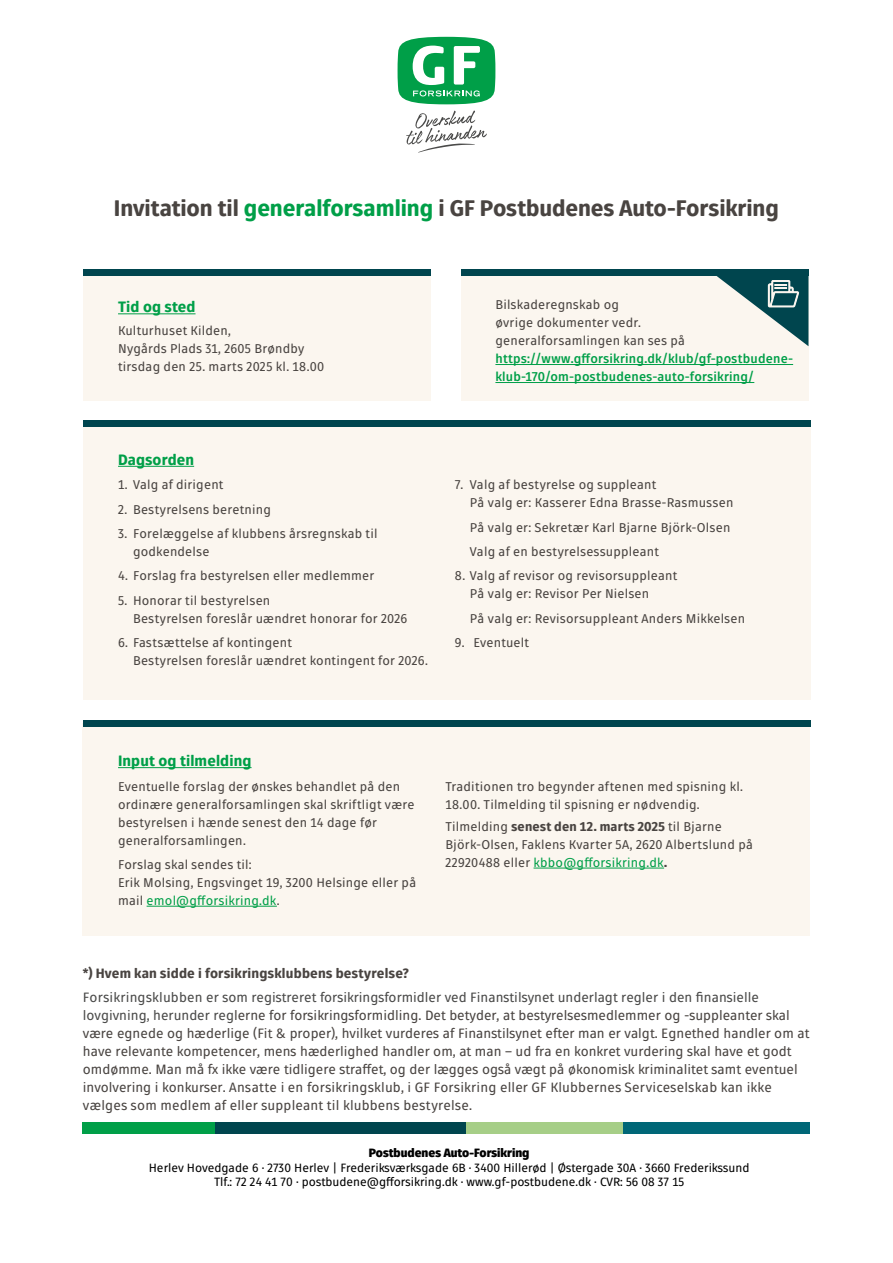
<style>
.page{position:relative;width:893px;height:1263px;background:#fff}
.page>*{position:absolute;margin:0;border:0;box-sizing:border-box;transform-origin:0 0}
.t1{font:800 22.5px "Fuse V.2 Display";letter-spacing:-.005em;color:#494441}
.t2{font:800 15px "Fuse V.2 Display";letter-spacing:.01em;color:#009f48}
.t3{font:13.5px/18px "Fuse V.2 Display";color:#494441}
.t4{font:13.5px/23.7px "Fuse V.2 Display";color:#4a4a49}
.t5{font:12.75px/18px "Fuse V.2 Display";letter-spacing:.015em;color:#494441}
.t6{font:700 12.75px/18px "Fuse V.2 Display";letter-spacing:.015em;color:#009f48}
.t7{font:12px "Fuse V.2 Display";color:#000}
.t8{font:900 12px "Fuse V.2 Display";color:#000}
.s1{color:#009f48}
.s2{font-weight:400;color:#494441}
.s3{font-weight:800}
.s4{font-weight:800;color:#494441}
.s5{color:#4a4a49}
</style>
<div class="page">
<div style="left:83px;top:273px;width:348px;height:128px;background:#fbf6ef"></div>
<div style="left:83px;top:269px;width:348px;height:7px;background:#00454e"></div>
<div style="left:460px;top:273px;width:348px;height:128px;background:#fbf6ef"></div>
<div style="left:460px;top:269px;width:348px;height:7px;background:#00454e"></div>
<div style="left:83px;top:423px;width:727px;height:276px;background:#fbf6ef"></div>
<div style="left:83px;top:420px;width:727px;height:6px;background:#00454e"></div>
<div style="left:83px;top:723px;width:727px;height:212px;background:#fbf6ef"></div>
<div style="left:83px;top:721px;width:727px;height:6px;background:#00454e"></div>
<svg style="left:398px;top:37px;width:97px;height:67px"></svg>
<svg style="left:406px;top:111px;width:81px;height:42px"></svg>
<hr style="left:118px;top:466px;width:76px;height:1px;background:#009f48">
<hr style="left:118px;top:767px;width:134px;height:1px;background:#009f48">
<hr style="left:147px;top:906px;width:130px;height:1px;background:#009f48">
<hr style="left:534px;top:868px;width:130px;height:1px;background:#009f48">
<div style="left:83px;top:1123px;width:151px;height:11px;background:#009f48"></div>
<div style="left:452px;top:1123px;width:186px;height:11px;background:#a6ce87"></div>
<div style="left:623px;top:1123px;width:187px;height:11px;background:#006777"></div>
<div style="left:215px;top:1123px;width:251px;height:11px;background:#00454e"></div>
<hr style="left:118px;top:313px;width:78px;height:1px;background:#009f48">
<hr style="left:495px;top:364px;width:298px;height:1px;background:#009f48">
<hr style="left:495px;top:382px;width:259px;height:1px;background:#009f48">
<svg style="left:716px;top:276px;width:92px;height:70px"></svg>
<p class="t1" style="left:114px;top:193px;width:667px">Invitation til <span class="s1">generalforsamling</span> i GF Postbudenes Auto-Forsikring</p>
<p class="t2" style="left:118px;top:297px;width:79px">Tid og sted</p>
<p class="t5" style="left:118px;top:321px;width:208px">Kulturhuset Kilden,<br>Nygårds Plads 31, 2605 Brøndby tirsdag den 25. marts 2025 kl. 18.00</p>
<p class="t2" style="left:118px;top:450px;width:78px">Dagsorden</p>
<p class="t5" style="left:118px;top:476px;width:107px">1. Valg af dirigent</p>
<p class="t5" style="left:118px;top:500px;width:154px">2. Bestyrelsens beretning</p>
<p class="t5" style="left:133px;top:525px;width:246px;text-indent:-15px">3. Forelæggelse af klubbens årsregnskab til godkendelse</p>
<p class="t5" style="left:118px;top:567px;width:258px">4. Forslag fra bestyrelsen eller medlemmer</p>
<p class="t5" style="left:133px;top:591px;width:276px;text-indent:-15px">5. Honorar til bestyrelsen<br>Bestyrelsen foreslår uændret honorar for 2026</p>
<p class="t5" style="left:133px;top:634px;width:296px;text-indent:-15px">6. Fastsættelse af kontingent<br>Bestyrelsen foreslår uændret kontingent for 2026.</p>
<p class="t6" style="left:495px;top:296px;width:299px"><span class="s2">Bilskaderegnskab og<br>øvrige dokumenter vedr.<br>generalforsamlingen kan ses på </span>https://www.gfforsikring.dk/klub/gf-postbudene&shy;klub-170/om-postbudenes-auto-forsikring/</p>
<p class="t5" style="left:470px;top:476px;width:265px;text-indent:-15px">7. Valg af bestyrelse og suppleant<br>På valg er: Kasserer Edna Brasse-Rasmussen</p>
<p class="t5" style="left:470px;top:515px;width:262px;line-height:24.5px">På valg er: Sekretær Karl Bjarne Björk-Olsen<br>Valg af en bestyrelsessuppleant</p>
<p class="t5" style="left:470px;top:567px;width:209px;text-indent:-15px">8. Valg af revisor og revisorsuppleant<br>På valg er: Revisor Per Nielsen</p>
<p class="t5" style="left:470px;top:609px;width:277px">På valg er: Revisorsuppleant Anders Mikkelsen</p>
<p class="t5" style="left:455px;top:634px;width:76px">9. Eventuelt</p>
<p class="t2" style="left:118px;top:751px;width:135px">Input og tilmelding</p>
<p class="t5" style="left:118px;top:777px;width:298px">Eventuelle forslag der ønskes behandlet på den ordinære generalforsamlingen skal skriftligt være bestyrelsen i hænde senest den 14 dage før generalforsamlingen.</p>
<p class="t5" style="left:118px;top:856px;width:300px">Forslag skal sendes til:<br>Erik Molsing, Engsvinget 19, 3200 Helsinge eller på mail <span class="s1">emol@gfforsikring.dk</span>.</p>
<p class="t5" style="left:445px;top:777px;width:299px">Traditionen tro begynder aftenen med spisning kl.<br>18.00. Tilmelding til spisning er nødvendig.</p>
<p class="t5" style="left:445px;top:817px;width:309px">Tilmelding <span class="s3">senest den 12. marts 2025</span> til Bjarne<br>Björk-Olsen, Faklens Kvarter 5A, 2620 Albertslund på<br>22920488 eller <span class="s1">kbbo@gfforsikring.dk</span><span class="s3">.</span></p>
<p class="t4" style="left:83px;top:961px;width:678px"><span class="s4">*) Hvem kan sidde i forsikringsklubbens bestyrelse?<br></span>Forsikringsklubben er som registreret forsikringsformidler ved Finanstilsynet underlagt regler i den finansielle</p>
<p class="t3" style="left:83px;top:1006px;width:728px"><span class="s5">lovgivning, herunder reg</span>lerne for forsikringsformidling. Det betyder, at bestyrelsesmedlemmer og -suppleanter skal være egnede og hæderlige (Fit &amp; proper), hvilket vurderes af Finanstilsynet efter man er valgt. Egnethed handler om at have relevante kompetencer, mens hæderlighed handler om, at man – ud fra en konkret vurdering skal have et godt omdømme. Man må fx ikke være tidligere straffet, og der lægges også vægt på økonomisk kriminalitet samt eventuel involvering i konkurser. Ansatte i en forsikringsklub, i GF Forsikring eller GF Klubbernes Serviceselskab kan ikke vælges som medlem af eller suppleant til klubbens bestyrelse.</p>
<p class="t8" style="left:369px;top:1145px;width:162px">Postbudenes Auto-Forsikring</p>
<p class="t7" style="left:149px;top:1160px;width:602px">Herlev Hovedgade 6 · 2730 Herlev | Frederiksværksgade 6B · 3400 Hillerød | Østergade 30A · 3660 Frederikssund</p>
<p class="t7" style="left:214px;top:1174px;width:472px">Tlf.: 72 24 41 70 · postbudene@gfforsikring.dk · www.gf-postbudene.dk · CVR: 56 08 37 15</p>
</div>
